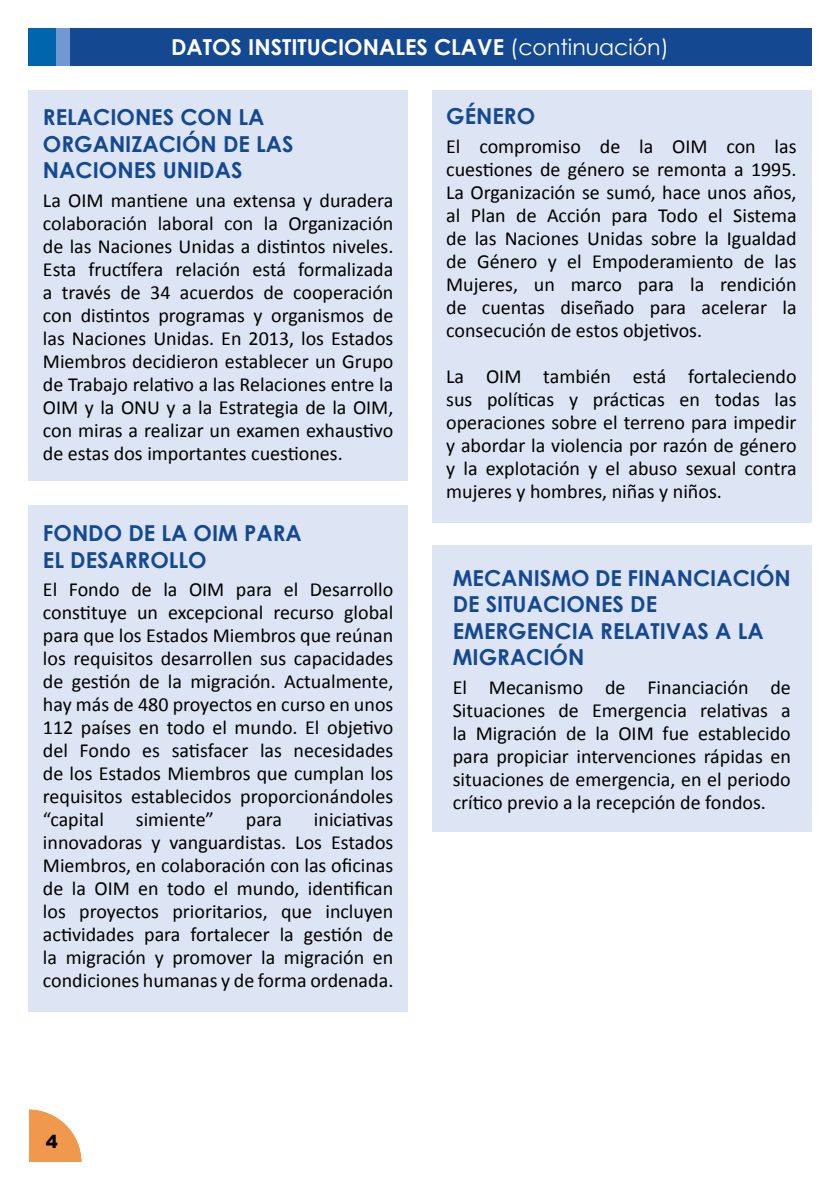
<style>
.page{position:relative;width:840px;height:1191px;background:#fff}
.page>*{position:absolute;margin:0;border:0;box-sizing:border-box;transform-origin:0 0}
.t1{font:700 22px/26.4px "Century Gothic";color:#144991}
.t2{font:700 22px "Century Gothic";color:#fff}
.t3{font:20px/23px "Calibri";color:#000;text-align:justify}
.t4{font:900 18px "Arial";color:#000}
.s1{font-weight:400}
</style>
<div class="page">
<svg style="left:29px;top:1109px;width:52px;height:53px"></svg>
<div style="left:28px;top:28px;width:783px;height:38px;background:#144991"></div>
<div style="left:52px;top:28px;width:17px;height:38px;background:#6f99d0"></div>
<div style="left:28px;top:28px;width:27px;height:38px;background:#0064aa"></div>
<div style="left:28px;top:91px;width:380px;height:390px;background:#dde4f4"></div>
<div style="left:432px;top:545px;width:379px;height:287px;background:#dde4f4"></div>
<div style="left:432px;top:91px;width:379px;height:432px;background:#dde4f4"></div>
<div style="left:28px;top:505px;width:380px;height:506px;background:#dde4f4"></div>
<p class="t2" style="left:171px;top:31px;width:499px">DATOS INSTITUCIONALES CLAVE <span class="s1">(continuación)</span></p>
<p class="t1" style="left:43px;top:103px;width:252px">RELACIONES CON LA<br>ORGANIZACIÓN DE LAS<br>NACIONES UNIDAS</p>
<p class="t3" style="left:43px;top:189px;width:352px">La OIM mantiene una extensa y duradera colaboración laboral con la Organización de las Naciones Unidas a distintos niveles.<br>Esta fructífera relación está formalizada a través de 34 acuerdos de cooperación con distintos programas y organismos de las Naciones Unidas. En 2013, los Estados Miembros decidieron establecer un Grupo de Trabajo relativo a las Relaciones entre la OIM y la ONU y a la Estrategia de la OIM, con miras a realizar un examen exhaustivo de estas dos importantes cuestiones.</p>
<p class="t1" style="left:43px;top:519px;width:260px">FONDO DE LA OIM PARA<br>EL DESARROLLO</p>
<p class="t3" style="left:43px;top:578px;width:352px">El Fondo de la OIM para el Desarrollo constituye un excepcional recurso global para que los Estados Miembros que reúnan los requisitos desarrollen sus capacidades de gestión de la migración. Actualmente, hay más de 480 proyectos en curso en unos 112 países en todo el mundo. El objetivo del Fondo es satisfacer las necesidades de los Estados Miembros que cumplan los requisitos establecidos proporcionándoles “capital</p>
<p class="t3" style="left:136px;top:808px;width:80px">simiente”</p>
<p class="t3" style="left:246px;top:808px;width:38px">para</p>
<p class="t3" style="left:43px;top:808px;width:352px;text-indent:271px">iniciativas innovadoras y vanguardistas. Los Estados Miembros, en colaboración con las oficinas de la OIM en todo el mundo, identifican los proyectos prioritarios, que incluyen actividades para fortalecer la gestión de la migración y promover la migración en condiciones humanas y de forma ordenada.</p>
<p class="t1" style="left:446px;top:102px;width:90px">GÉNERO</p>
<p class="t3" style="left:446px;top:135px;width:352px">El compromiso de la OIM con las cuestiones de género se remonta a 1995.<br>La Organización se sumó, hace unos años, al Plan de Acción para Todo el Sistema de las Naciones Unidas sobre la Igualdad de Género y el Empoderamiento de las Mujeres, un marco para la rendición de cuentas diseñado para acelerar la consecución de estos objetivos.</p>
<p class="t3" style="left:446px;top:365px;width:352px">La OIM también está fortaleciendo sus políticas y prácticas en todas las operaciones sobre el terreno para impedir y abordar la violencia por razón de género y la explotación y el abuso sexual contra mujeres y hombres, niñas y niños.</p>
<p class="t1" style="left:452px;top:563px;width:339px">MECANISMO DE FINANCIACIÓN<br>DE SITUACIONES DE<br>EMERGENCIA RELATIVAS A LA<br>MIGRACIÓN</p>
<p class="t3" style="left:452px;top:675px;width:339px">El Mecanismo de Financiación de Situaciones de Emergencia relativas a la Migración de la OIM fue establecido para propiciar intervenciones rápidas en situaciones de emergencia, en el periodo crítico previo a la recepción de fondos.</p>
<p class="t4" style="left:46px;top:1128px;width:14px">4</p>
</div>
